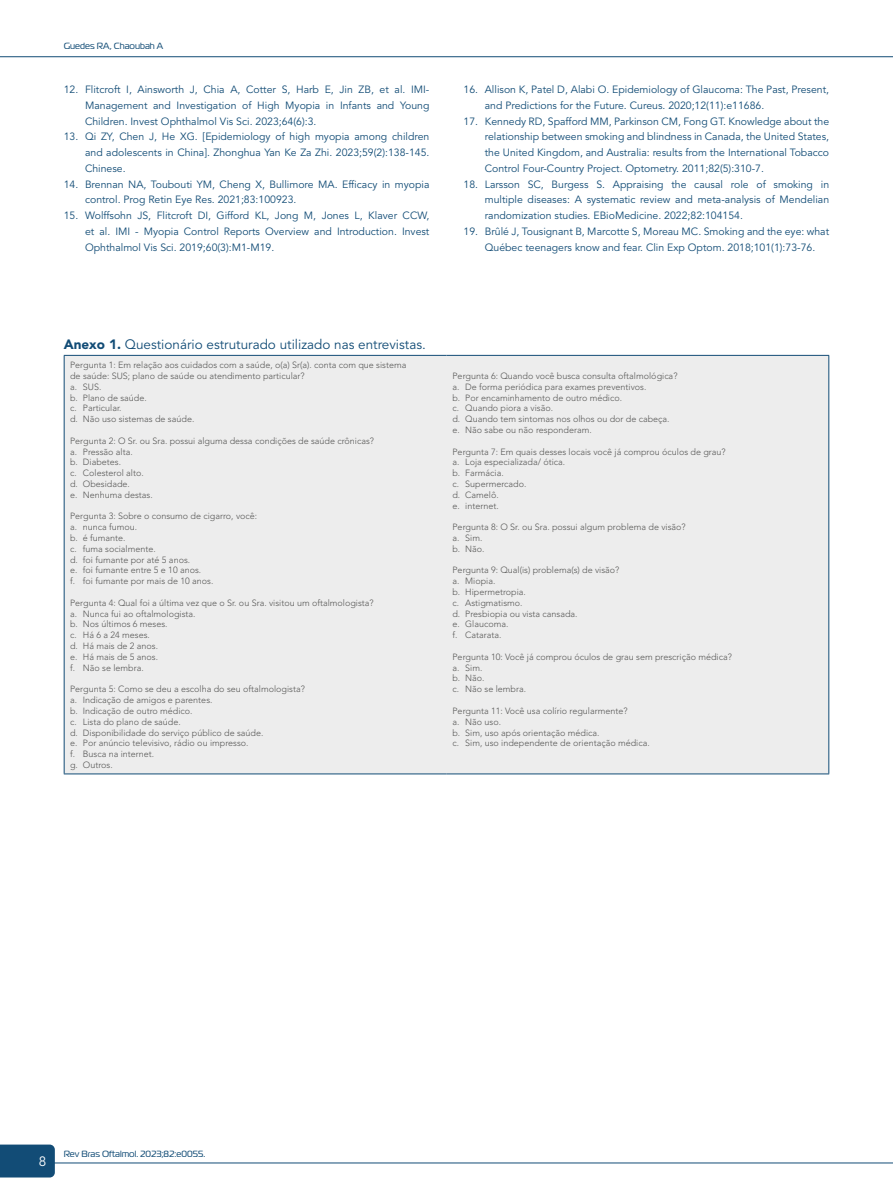
<style>
.page{position:relative;width:893px;height:1191px;background:#fff}
.page>*{position:absolute;margin:0;border:0;box-sizing:border-box;transform-origin:0 0}
.t1{font:13.5px "Avenir LT Std";color:#124c76}
.t2{font:13.5px "Avenir LT Std";color:#fff}
.t3{font:10.5px/15.8px "Avenir LT Std";color:#124c76;text-align:justify}
.t4{font:300 9px/10.8px "Avenir LT Std";color:#575756}
.t5{font:9px "Magistral";color:#124c76}
.s1{font-weight:900}
</style>
<div class="page">
<div style="left:0;top:1144px;width:55px;height:33px;background:#124c76"></div>
<hr style="left:48px;top:1162px;width:845px;height:1px;background:#124c76">
<hr style="left:0;top:56px;width:893px;height:1px;background:#124c76">
<div style="left:65px;top:356px;width:763px;height:417px;background:#ededed"></div>
<hr style="left:64px;top:355px;width:382px;height:1px;background:#124c76">
<hr style="left:64px;top:356px;width:1px;height:417px;background:#124c76">
<hr style="left:446px;top:355px;width:383px;height:1px;background:#124c76">
<hr style="left:828px;top:356px;width:1px;height:417px;background:#124c76">
<hr style="left:64px;top:773px;width:382px;height:1px;background:#124c76">
<hr style="left:446px;top:773px;width:383px;height:1px;background:#124c76">
<p class="t5" style="left:64px;top:41px;width:101px">Guedes RA, Chaoubah A</p>
<p class="t3" style="left:85px;top:82px;width:346px;text-indent:-21px">12. Flitcroft I, Ainsworth J, Chia A, Cotter S, Harb E, Jin ZB, et al. IMI-Management and Investigation of High Myopia in Infants and Young Children. Invest Ophthalmol Vis Sci. 2023;64(6):3.</p>
<p class="t3" style="left:85px;top:129px;width:346px;text-indent:-21px">13. Qi ZY, Chen J, He XG. [Epidemiology of high myopia among children and adolescents in China]. Zhonghua Yan Ke Za Zhi. 2023;59(2):138-145.<br>Chinese.</p>
<p class="t3" style="left:85px;top:176px;width:346px;text-indent:-21px">14. Brennan NA, Toubouti YM, Cheng X, Bullimore MA. Efficacy in myopia control. Prog Retin Eye Res. 2021;83:100923.</p>
<p class="t3" style="left:85px;top:208px;width:346px;text-indent:-21px">15. Wolffsohn JS, Flitcroft DI, Gifford KL, Jong M, Jones L, Klaver CCW, et al. IMI - Myopia Control Reports Overview and Introduction. Invest Ophthalmol Vis Sci. 2019;60(3):M1-M19.</p>
<p class="t3" style="left:485px;top:82px;width:346px;text-indent:-21px">16. Allison K, Patel D, Alabi O. Epidemiology of Glaucoma: The Past, Present, and Predictions for the Future. Cureus. 2020;12(11):e11686.</p>
<p class="t3" style="left:485px;top:113px;width:346px;text-indent:-21px">17. Kennedy RD, Spafford MM, Parkinson CM, Fong GT. Knowledge about the relationship between smoking and blindness in Canada, the United States, the United Kingdom, and Australia: results from the International Tobacco Control Four-Country Project. Optometry. 2011;82(5):310-7.</p>
<p class="t3" style="left:485px;top:176px;width:346px;text-indent:-21px">18. Larsson SC, Burgess S. Appraising the causal role of smoking in multiple diseases: A systematic review and meta-analysis of Mendelian randomization studies. EBioMedicine. 2022;82:104154.</p>
<p class="t3" style="left:485px;top:224px;width:346px;text-indent:-21px">19. Brûlé J, Tousignant B, Marcotte S, Moreau MC. Smoking and the eye: what<br>Québec teenagers know and fear. Clin Exp Optom. 2018;101(1):73-76.</p>
<h1 class="t1" style="left:64px;top:336px;width:364px"><span class="s1">Anexo 1.</span> Questionário estruturado utilizado nas entrevistas.</h1>
<p class="t4" style="left:70px;top:360px;width:338px">Pergunta 1: Em relação aos cuidados com a saúde, o(a) Sr(a). conta com que sistema de saúde: SUS; plano de saúde ou atendimento particular?<br>a. SUS.<br>b. Plano de saúde.<br>c. Particular.<br>d. Não uso sistemas de saúde.</p>
<p class="t4" style="left:70px;top:435px;width:305px">Pergunta 2: O Sr. ou Sra. possui alguma dessa condições de saúde crônicas? a. Pressão alta.<br>b. Diabetes.<br>c. Colesterol alto.<br>d. Obesidade.<br>e. Nenhuma destas.</p>
<p class="t4" style="left:70px;top:511px;width:189px">Pergunta 3: Sobre o consumo de cigarro, você: a. nunca fumou.<br>b. é fumante.<br>c. fuma socialmente.<br>d. foi fumante por até 5 anos.<br>e. foi fumante entre 5 e 10 anos.<br>f. foi fumante por mais de 10 anos.</p>
<p class="t4" style="left:70px;top:597px;width:305px">Pergunta 4: Qual foi a última vez que o Sr. ou Sra. visitou um oftalmologista? a. Nunca fui ao oftalmologista.<br>b. Nos últimos 6 meses.<br>c. Há 6 a 24 meses.<br>d. Há mais de 2 anos.<br>e. Há mais de 5 anos.<br>f. Não se lembra.</p>
<p class="t4" style="left:70px;top:684px;width:236px">Pergunta 5: Como se deu a escolha do seu oftalmologista? a. Indicação de amigos e parentes.<br>b. Indicação de outro médico.<br>c. Lista do plano de saúde.<br>d. Disponibilidade do serviço público de saúde.<br>e. Por anúncio televisivo, rádio ou impresso.<br>f. Busca na internet.<br>g. Outros.</p>
<p class="t4" style="left:452px;top:370px;width:226px">Pergunta 6: Quando você busca consulta oftalmológica? a. De forma periódica para exames preventivos.<br>b. Por encaminhamento de outro médico.<br>c. Quando piora a visão.<br>d. Quando tem sintomas nos olhos ou dor de cabeça. e. Não sabe ou não responderam.</p>
<p class="t4" style="left:452px;top:446px;width:275px">Pergunta 7: Em quais desses locais você já comprou óculos de grau? a. Loja especializada/ ótica.<br>b. Farmácia.<br>c. Supermercado.<br>d. Camelô.<br>e. internet.</p>
<p class="t4" style="left:452px;top:522px;width:235px">Pergunta 8: O Sr. ou Sra. possui algum problema de visão? a. Sim.<br>b. Não.</p>
<p class="t4" style="left:452px;top:565px;width:168px">Pergunta 9: Qual(is) problema(s) de visão? a. Miopia.<br>b. Hipermetropia.<br>c. Astigmatismo.<br>d. Presbiopia ou vista cansada.<br>e. Glaucoma.<br>f. Catarata.</p>
<p class="t4" style="left:452px;top:651px;width:281px">Pergunta 10: Você já comprou óculos de grau sem prescrição médica? a. Sim.<br>b. Não.<br>c. Não se lembra.</p>
<p class="t4" style="left:452px;top:705px;width:199px">Pergunta 11: Você usa colírio regularmente?<br>a. Não uso.<br>b. Sim, uso após orientação médica.<br>c. Sim, uso independente de orientação médica.</p>
<h1 class="t2" style="left:39px;top:1153px;width:9px">8</h1>
<p class="t5" style="left:64px;top:1147px;width:143px">Rev Bras Oftalmol. 2023;82:e0055.</p>
</div>
